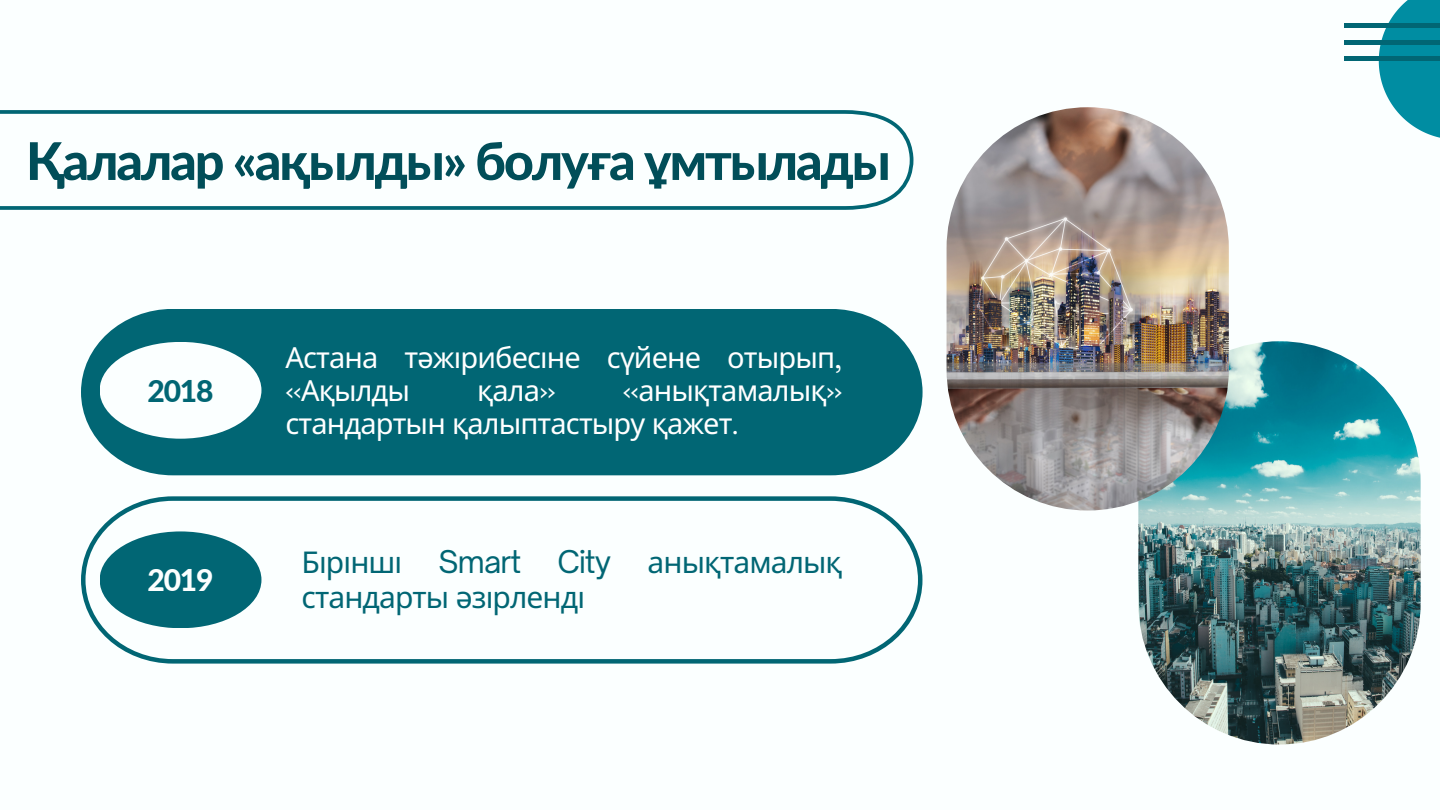
<style>
.page{position:relative;width:1440px;height:810px;background:#fbffff}
.page>*{position:absolute;margin:0;border:0;box-sizing:border-box;transform-origin:0 0}
.t1{font:800 52px "Lato";letter-spacing:-.04em;color:#014e59}
.t2{font:30px/34.5px "Noto Sans";letter-spacing:-.03em;color:#016674}
.t3{font:800 30px "Lato";color:#016674}
.t4{font:800 30px "Lato";color:#fbffff}
.t5{font:29px/33px "Noto Sans";letter-spacing:-.03em;color:#fff}
.s1{font-family:"Open Sauce One"}
</style>
<div class="page">
<svg style="left:0;top:110px;width:913px;height:100px"></svg>
<img style="left:1138px;top:341px;width:283px;height:404px;border-radius:141px">
<img style="left:947px;top:107px;width:282px;height:404px;border-radius:141px">
<svg style="left:1379px;top:0;width:61px;height:138px"></svg>
<div style="left:1344px;top:23px;width:96px;height:5px;background:#016674"></div>
<hr style="left:1344px;top:40px;width:96px;height:4px;background:#016674">
<hr style="left:1344px;top:57px;width:96px;height:4px;background:#016674">
<div style="left:81px;top:309px;width:842px;height:166px;background:#016674"></div>
<div style="left:100px;top:342px;width:161px;height:97px;background:#fbffff;border-radius:50%"></div>
<svg style="left:81px;top:496px;width:841px;height:168px"></svg>
<div style="left:100px;top:531px;width:161px;height:97px;background:#016674;border-radius:50%"></div>
<p class="t1" style="left:26px;top:129px;width:866px">Қалалар «ақылды» болуға ұмтылады</p>
<p class="t3" style="left:148px;top:372px;width:67px">2018</p>
<p class="t4" style="left:148px;top:562px;width:67px">2019</p>
<p class="t5" style="left:285px;top:340px;width:558px">Астана тәжі рибесі не сүйене отырып<span class="s1">, «</span>Ақылды</p>
<p class="t5" style="left:285px;top:373px;width:558px;text-indent:337px"><span class="s1">«</span>анықтамалық<span class="s1">» </span>стандартын қалыптастыру қажет<span class="s1">.</span></p>
<p class="t5" style="left:477px;top:373px;width:80px">қала<span class="s1">»</span></p>
<p class="t2" style="left:302px;top:544px;width:542px;text-indent:137px"><span class="s1">Smart City</span> анықтамалық стандарты әзі рленді</p>
<p class="t2" style="left:302px;top:544px;width:97px">Бірінші</p>
</div>
